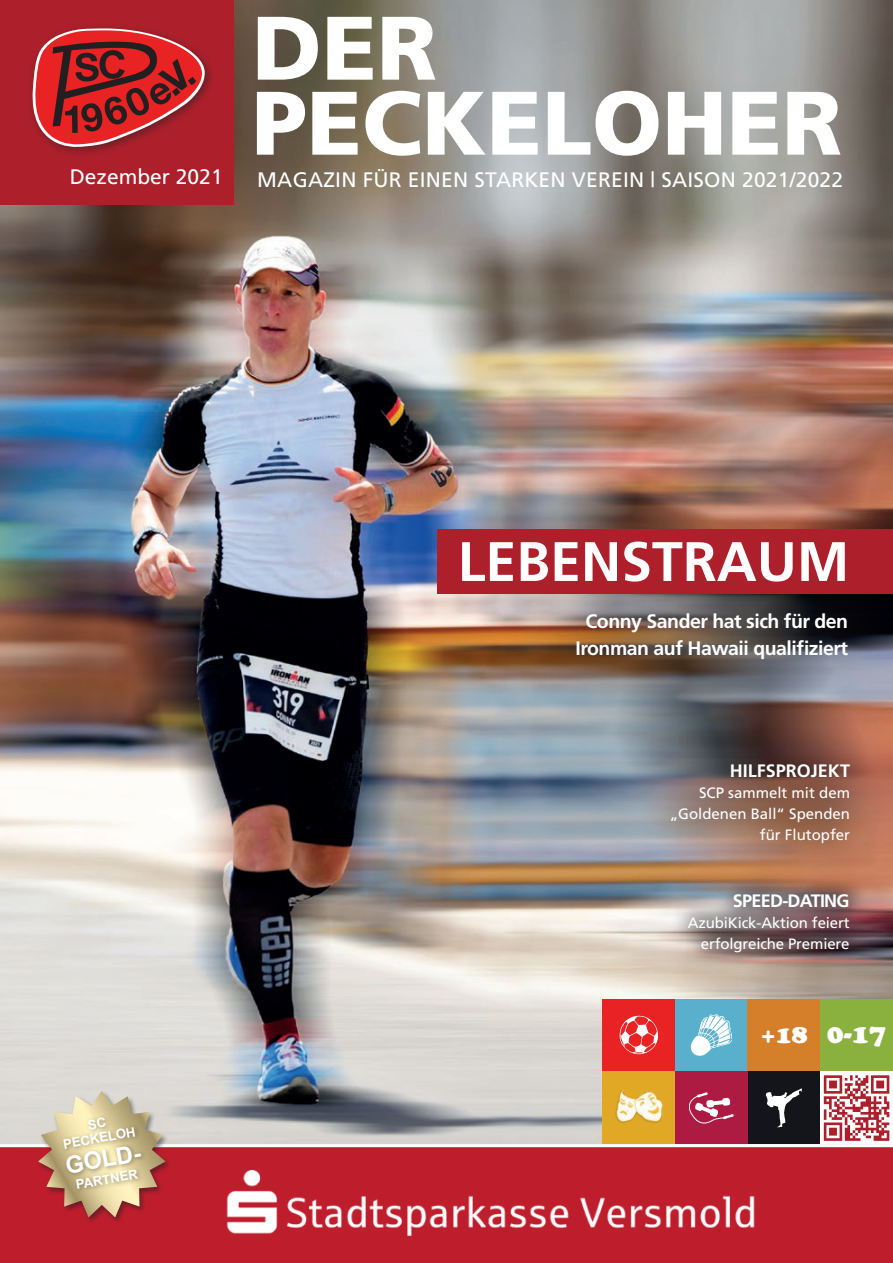
<style>
.page{position:relative;width:893px;height:1263px;background:#fff}
.page>*{position:absolute;margin:0;border:0;box-sizing:border-box;transform-origin:0 0}
.t1{font:900 90px "Frutiger";color:#fff}
.Headline{font:700 55.5px "Frutiger";color:#fff}
.t2{font:27.15px "Cooper Black Std";color:#fff}
.t3{font:24.9px "Cooper Black Std";color:#fff}
.t4{font:700 23.7px "Arial";color:#fff}
.t5{font:21px "Frutiger";letter-spacing:.01em;color:#fff}
.Headline-2{font:700 19.5px/27px "Frutiger";letter-spacing:-.025em;color:#fff;text-align:center}
.Headline-3{font:700 18px "Frutiger";color:#fff}
.Headline-4{font:700 18px "Frutiger";letter-spacing:-.04em;color:#fff}
.Headline-5{font:15px/21px "Frutiger";color:#fff;text-align:right}
.t6{font:700 13.2px "Arial";color:#fff}
</style>
<div class="page">
<img style="left:0;top:0;width:893px;height:1144px">
<div style="left:0;top:0;width:234px;height:204px;background:#ac1f2b"></div>
<div style="left:27px;top:23px;width:189px;height:134px;background:#231f20;opacity:.5"></div>
<svg style="left:29px;top:28px;width:176px;height:121px"></svg>
<div style="left:0;top:1147px;width:893px;height:116px;background:#be1d2c"></div>
<div style="left:37px;top:1089px;width:136px;height:135px;background:#231f20;opacity:.5"></div>
<img style="left:286px;top:1195px;width:469px;height:42px">
<div style="left:602px;top:999px;width:73px;height:72px;background:#e92323"></div>
<svg style="left:620px;top:1016px;width:38px;height:38px"></svg>
<div style="left:675px;top:999px;width:73px;height:72px;background:#59b0cd"></div>
<svg style="left:691px;top:1014px;width:41px;height:42px"></svg>
<div style="left:820px;top:999px;width:73px;height:72px;background:#8ab03e"></div>
<div style="left:748px;top:999px;width:72px;height:72px;background:#d67f2b"></div>
<div style="left:748px;top:1071px;width:72px;height:73px;background:#14151b"></div>
<svg style="left:766px;top:1088px;width:36px;height:39px"></svg>
<div style="left:675px;top:1071px;width:73px;height:73px;background:#ad1b43"></div>
<svg style="left:689px;top:1092px;width:45px;height:31px"></svg>
<div style="left:602px;top:1071px;width:73px;height:73px;background:#e1a826"></div>
<img style="left:615px;top:1089px;width:49px;height:34px">
<div style="left:820px;top:1071px;width:73px;height:73px;background:#fff"></div>
<svg style="left:824px;top:1075px;width:65px;height:66px"></svg>
<img style="left:226px;top:1169px;width:52px;height:65px">
<div style="left:636px;top:725px;width:251px;height:154px;background:#231f20;opacity:.75"></div>
<div style="left:670px;top:874px;width:198px;height:97px;background:#231f20;opacity:.75"></div>
<img style="left:503px;top:594px;width:390px;height:141px">
<div style="left:437px;top:529px;width:456px;height:65px;background:#ac1f2b"></div>
<svg style="left:38px;top:1091px;width:128px;height:126px;background:#cba589"></svg>
<p class="t5" style="left:70px;top:165px;width:154px">Dezember 2021</p>
<p class="t1" style="left:252px;top:-6px;width:187px">DER</p>
<p class="t1" style="left:252px;top:69px;width:592px">PECKELOHER</p>
<p class="t5" style="left:257px;top:167px;width:587px">MAGAZIN FÜR EINEN STARKEN VEREIN | SAISON 2021/2022</p>
<p class="t6" style="left:62px;top:1135px;width:75px;rotate:-10deg">PECKELOH</p>
<p class="t4" style="left:63px;top:1150px;width:82px;rotate:-10deg">GOLD-</p>
<p class="t6" style="left:74px;top:1176px;width:64px;rotate:-10deg">PARTNER</p>
<p class="Headline" style="left:458px;top:529px;width:393px">LEBENSTRAUM</p>
<p class="Headline-2" style="left:575px;top:608px;width:274px">Conny Sander hat sich für den<br>Ironman auf Hawaii qualifiziert</p>
<p class="Headline-3" style="left:730px;top:760px;width:122px">HILFSPROJEKT</p>
<p class="Headline-5" style="left:670px;top:782px;width:182px">SCP sammelt mit dem „Goldenen Ball“ Spenden für Flutopfer</p>
<p class="Headline-4" style="left:733px;top:890px;width:118px">SPEED-DATING</p>
<p class="Headline-5" style="left:688px;top:912px;width:163px">AzubiKick-Aktion feiert erfolgreiche Premiere</p>
<p class="t3" style="left:760px;top:1019px;width:49px">+18</p>
<p class="t2" style="left:827px;top:1017px;width:61px">0-17</p>
</div>
